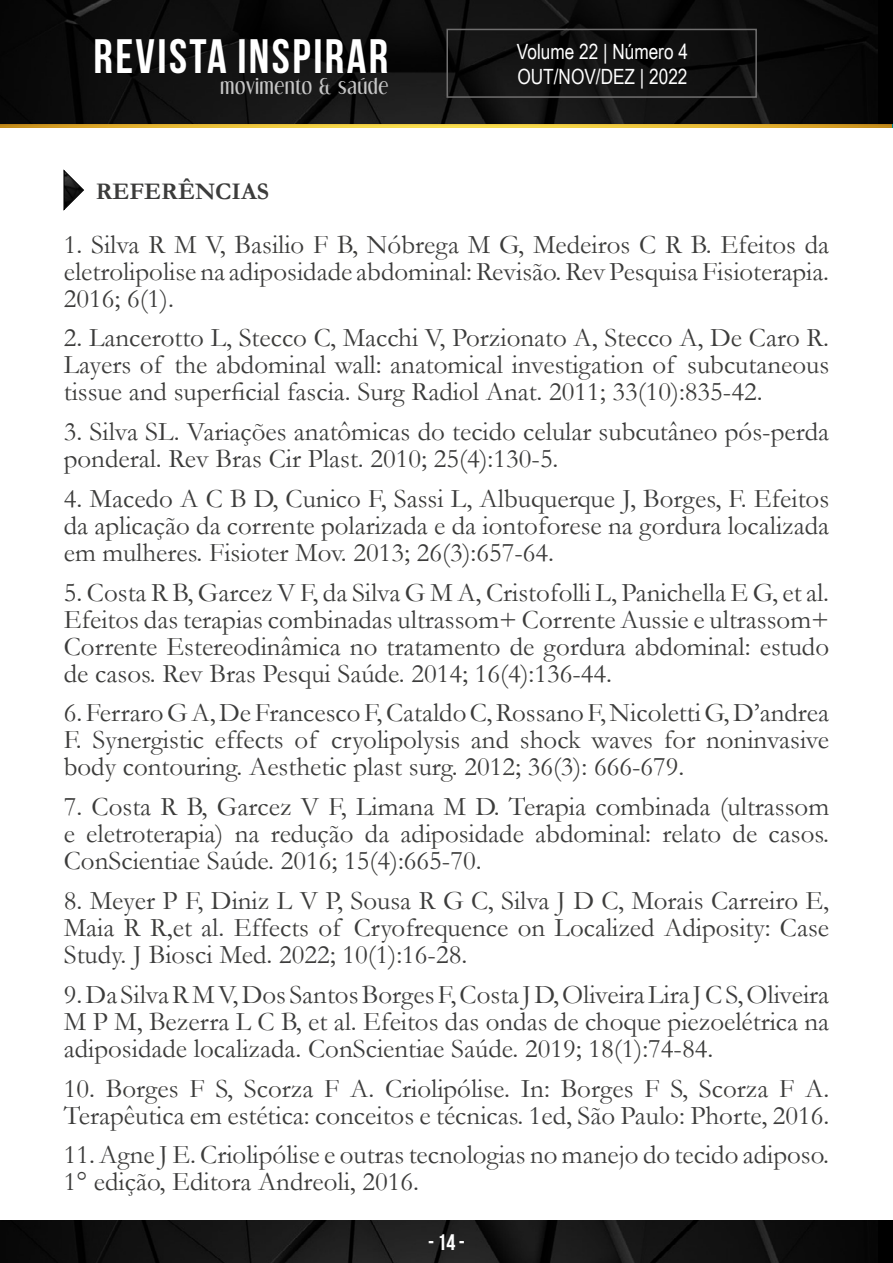
<style>
.page{position:relative;width:893px;height:1263px;background:#fff}
.page>*{position:absolute;margin:0;border:0;box-sizing:border-box;transform-origin:0 0}
.t1{font:700 48.3px "Bebas Neue";letter-spacing:.05em;color:#fff}
.t2{font:27px/27px "Garamond";color:#3c3c3b;text-align:justify}
.t3{font:700 24px "Garamond";color:#3c3c3b}
.t4{font:700 22.5px "Bebas Neue";color:#fff}
.t5{font:21px/25.2px "Arial Narrow";color:#fff}
.t6{font:18.9px "Dream Orphans";letter-spacing:.05em;color:#c6c6c6}
</style>
<div class="page">
<img style="left:0;top:124px;width:891px;height:4px">
<img style="left:0;top:0;width:878px;height:124px">
<div style="left:446px;top:29px;width:311px;height:69px;border:2px solid #706f6f"></div>
<img style="left:0;top:1220px;width:878px;height:43px">
<svg style="left:64px;top:170px;width:20px;height:40px"></svg>
<h1 class="t1" style="left:94px;top:29px;width:296px">REVISTA INSPIRAR</h1>
<p class="t6" style="left:220px;top:75px;width:169px">movimento &amp; saúde</p>
<p class="t5" style="left:517px;top:38px;width:173px">Volume 22 | Número 4<br>OUT/NOV/DEZ | 2022</p>
<p class="t3" style="left:96px;top:175px;width:175px">REFERÊNCIAS</p>
<p class="t2" style="left:64px;top:230px;width:767px">1. Silva R M V, Basilio F B, Nóbrega M G, Medeiros C R B. Efeitos da eletrolipolise na adiposidade abdominal: Revisão. Rev Pesquisa Fisioterapia.<br>2016; 6(1).</p>
<p class="t2" style="left:64px;top:324px;width:767px">2. Lancerotto L, Stecco C, Macchi V, Porzionato A, Stecco A, De Caro R.<br>Layers of the abdominal wall: anatomical investigation of subcutaneous tissue and superficial fascia. Surg Radiol Anat. 2011; 33(10):835-42.</p>
<p class="t2" style="left:64px;top:417px;width:767px">3. Silva SL. Variações anatômicas do tecido celular subcutâneo pós-perda ponderal. Rev Bras Cir Plast. 2010; 25(4):130-5.</p>
<p class="t2" style="left:64px;top:484px;width:767px">4. Macedo A C B D, Cunico F, Sassi L, Albuquerque J, Borges, F. Efeitos da aplicação da corrente polarizada e da iontoforese na gordura localizada em mulheres. Fisioter Mov. 2013; 26(3):657-64.</p>
<p class="t2" style="left:64px;top:578px;width:767px">5. Costa R B, Garcez V F, da Silva G M A, Cristofolli L, Panichella E G, et al.<br>Efeitos das terapias combinadas ultrassom+ Corrente Aussie e ultrassom+ Corrente Estereodinâmica no tratamento de gordura abdominal: estudo de casos. Rev Bras Pesqui Saúde. 2014; 16(4):136-44.</p>
<p class="t2" style="left:64px;top:699px;width:767px">6. Ferraro G A, De Francesco F, Cataldo C, Rossano F, Nicoletti G, D’andrea F. Synergistic effects of cryolipolysis and shock waves for noninvasive body contouring. Aesthetic plast surg. 2012; 36(3): 666-679.</p>
<p class="t2" style="left:64px;top:792px;width:767px">7. Costa R B, Garcez V F, Limana M D. Terapia combinada (ultrassom e eletroterapia) na redução da adiposidade abdominal: relato de casos.<br>ConScientiae Saúde. 2016; 15(4):665-70.</p>
<p class="t2" style="left:64px;top:886px;width:767px">8. Meyer P F, Diniz L V P, Sousa R G C, Silva J D C, Morais Carreiro E, Maia R R,et al. Effects of Cryofrequence on Localized Adiposity: Case Study. J Biosci Med. 2022; 10(1):16-28.</p>
<p class="t2" style="left:64px;top:980px;width:767px">9. Da Silva R M V, Dos Santos Borges F, Costa J D, Oliveira Lira J C S, Oliveira M P M, Bezerra L C B, et al. Efeitos das ondas de choque piezoelétrica na adiposidade localizada. ConScientiae Saúde. 2019; 18(1):74-84.</p>
<p class="t2" style="left:64px;top:1074px;width:767px">10. Borges F S, Scorza F A. Criolipólise. In: Borges F S, Scorza F A.<br>Terapêutica em estética: conceitos e técnicas. 1ed, São Paulo: Phorte, 2016.</p>
<p class="t2" style="left:64px;top:1141px;width:767px">11. Agne J E. Criolipólise e outras tecnologias no manejo do tecido adiposo.<br>1° edição, Editora Andreoli, 2016.</p>
<p class="t4" style="left:428px;top:1230px;width:38px">- 14 -</p>
</div>
